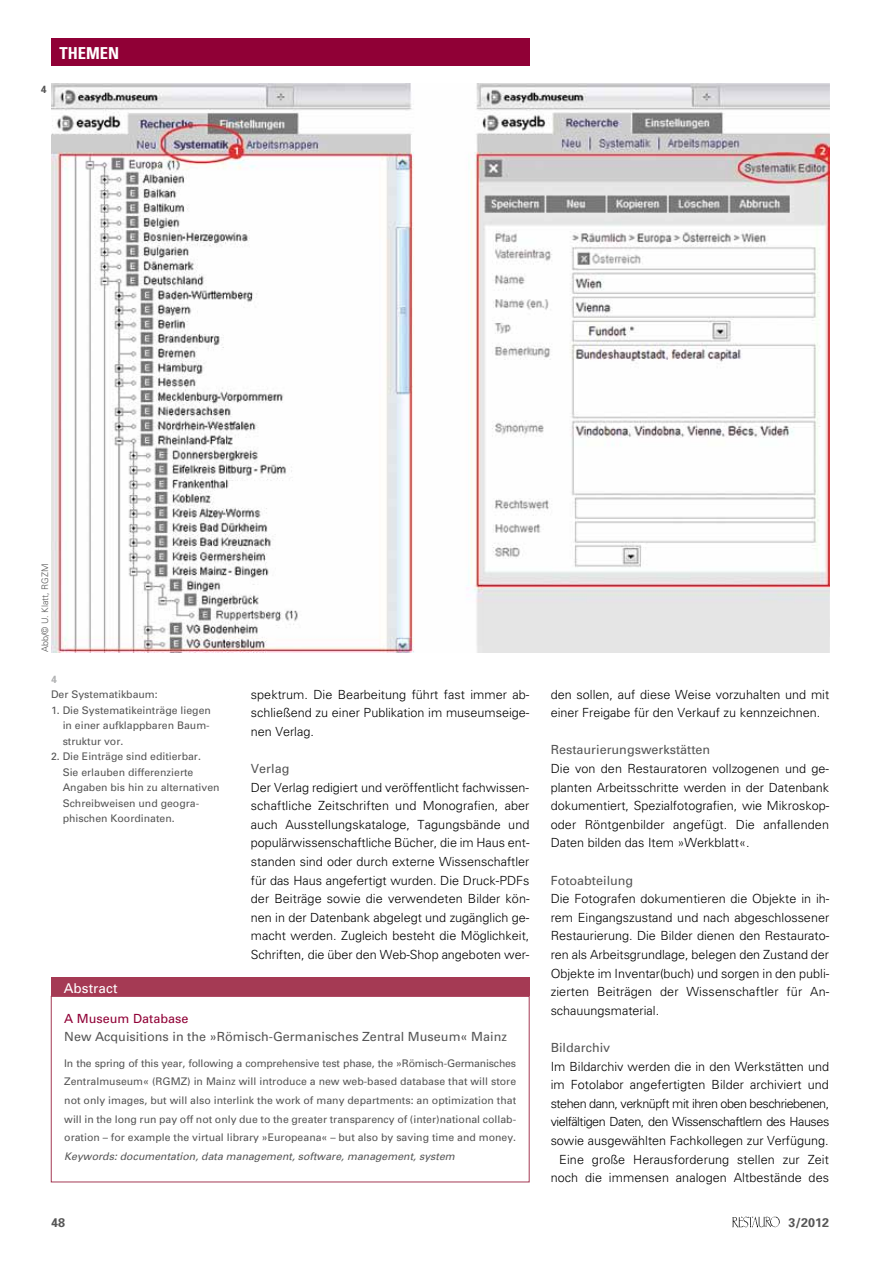
<style>
.page{position:relative;width:893px;height:1263px;background:#fff}
.page>*{position:absolute;margin:0;border:0;box-sizing:border-box;transform-origin:0 0}
.t1{font:700 condensed 16.5px "Univers";color:#fff}
.t2{font:13.5px "Univers";letter-spacing:.005em;color:#fff}
.t3{font:300 12.6px/18.6px "Univers";color:#000;text-align:justify}
.t4{font:12.6px "Univers";color:#565656}
.t5{font:12.6px "Univers";color:#900036}
.t6{font:700 12.6px "Univers";color:#565656}
.t7{font:10.5px/15.5px "Univers";color:#565656;text-align:justify}
.t8{font:italic 10.5px "Univers";color:#565656}
.t9{font:700 10.5px "Univers";color:#b1b2b3}
.t10{font:700 10.5px "Univers";color:#565656}
.t11{font:300 9px "Univers";color:#565656}
</style>
<div class="page">
<div style="left:51px;top:38px;width:478px;height:28px;background:#900036"></div>
<div style="left:51px;top:996px;width:478px;height:186px;border:1px solid #a53a54"></div>
<div style="left:51px;top:977px;width:478px;height:19px;background:#a53a54"></div>
<img style="left:732px;top:1217px;width:48px;height:10px">
<img style="left:51px;top:84px;width:778px;height:569px">
<p class="t10" style="left:41px;top:83px;width:7px">4</p>
<h1 class="t1" style="left:60px;top:43px;width:61px">THEMEN</h1>
<p class="t11" style="left:40px;top:652px;width:90px;rotate:-90deg">Abb/© U. Klatt, RGZM</p>
<p class="t9" style="left:51px;top:672px;width:7px">4</p>
<p class="t7" style="left:51px;top:687px;width:108px">Der Systematikbaum:</p>
<p class="t7" style="left:63px;top:702px;width:150px;text-indent:-12px">1. Die Systematikeinträge liegen in einer aufklappbaren Baum&shy;struktur vor.</p>
<p class="t7" style="left:63px;top:748px;width:158px;text-align:left;text-indent:-12px">2. Die Einträge sind editierbar.<br>Sie erlauben differenzierte<br>Angaben bis hin zu alternativen<br>Schreibweisen und geogra&shy;phischen Koordinaten.</p>
<p class="t2" style="left:64px;top:980px;width:55px">Abstract</p>
<p class="t3" style="left:251px;top:684px;width:280px">spektrum. Die Bearbeitung führt fast immer ab&shy;schließend zu einer Publikation im museumseige&shy;nen Verlag.</p>
<p class="t4" style="left:251px;top:761px;width:40px">Verlag</p>
<p class="t3" style="left:251px;top:777px;width:280px">Der Verlag redigiert und veröffentlicht fachwissen&shy;schaftliche Zeitschriften und Monografien, aber auch Ausstellungskataloge, Tagungsbände und populärwissenschaftliche Bücher, die im Haus ent&shy;standen sind oder durch externe Wissenschaftler für das Haus angefertigt wurden. Die Druck-PDFs der Beiträge sowie die verwendeten Bilder kön&shy;nen in der Datenbank abgelegt und zugänglich ge&shy;macht werden. Zugleich besteht die Möglichkeit, Schriften, die über den Web-Shop angeboten wer-</p>
<p class="t5" style="left:64px;top:1010px;width:126px">A Museum Database</p>
<p class="t4" style="left:64px;top:1029px;width:444px">New Acquisitions in the »Römisch-Germanisches Zentral Museum« Mainz</p>
<p class="t7" style="left:64px;top:1053px;width:453px;line-height:18.6px">In the spring of this year, following a comprehensive test phase, the »Römisch-Germanisches Zentralmuseum« (RGMZ) in Mainz will introduce a new web-based database that will store not only images, but will also interlink the work of many departments: an optimization that will in the long run pay off not only due to the greater transparency of (inter)national collab&shy;oration – for example the virtual library »Europeana« – but also by saving time and money.</p>
<p class="t8" style="left:64px;top:1149px;width:392px">Keywords: documentation, data management, software, management, system</p>
<p class="t6" style="left:51px;top:1214px;width:16px">48</p>
<p class="t3" style="left:551px;top:684px;width:280px">den sollen, auf diese Weise vorzuhalten und mit einer Freigabe für den Verkauf zu kennzeichnen.</p>
<p class="t4" style="left:551px;top:742px;width:161px">Restaurierungswerkstätten</p>
<p class="t3" style="left:551px;top:759px;width:280px">Die von den Restauratoren vollzogenen und ge&shy;planten Arbeitsschritte werden in der Datenbank dokumentiert, Spezialfotografien, wie Mikroskop&shy;oder Röntgenbilder angefügt. Die anfallenden Daten bilden das Item »Werkblatt«.</p>
<p class="t4" style="left:551px;top:872px;width:84px">Fotoabteilung</p>
<p class="t3" style="left:551px;top:889px;width:280px">Die Fotografen dokumentieren die Objekte in ih&shy;rem Eingangszustand und nach abgeschlossener Restaurierung. Die Bilder dienen den Restaurato&shy;ren als Arbeitsgrundlage, belegen den Zustand der Objekte im Inventar(buch) und sorgen in den publi&shy;zierten Beiträgen der Wissenschaftler für An&shy;schauungsmaterial.</p>
<p class="t4" style="left:551px;top:1039px;width:61px">Bildarchiv</p>
<p class="t3" style="left:551px;top:1056px;width:280px;text-align:right">Im Bildarchiv werden die in den Werkstätten und im Fotolabor angefertigten Bilder archiviert und stehen dann, verknüpft mit ihren oben beschriebenen, vielfältigen Daten, den Wissenschaftlern des Hauses sowie ausgewählten Fachkollegen zur Verfügung.<br>Eine große Herausforderung stellen zur Zeit noch die immensen analogen Altbestände des</p>
<p class="t6" style="left:789px;top:1214px;width:42px">3/2012</p>
</div>
